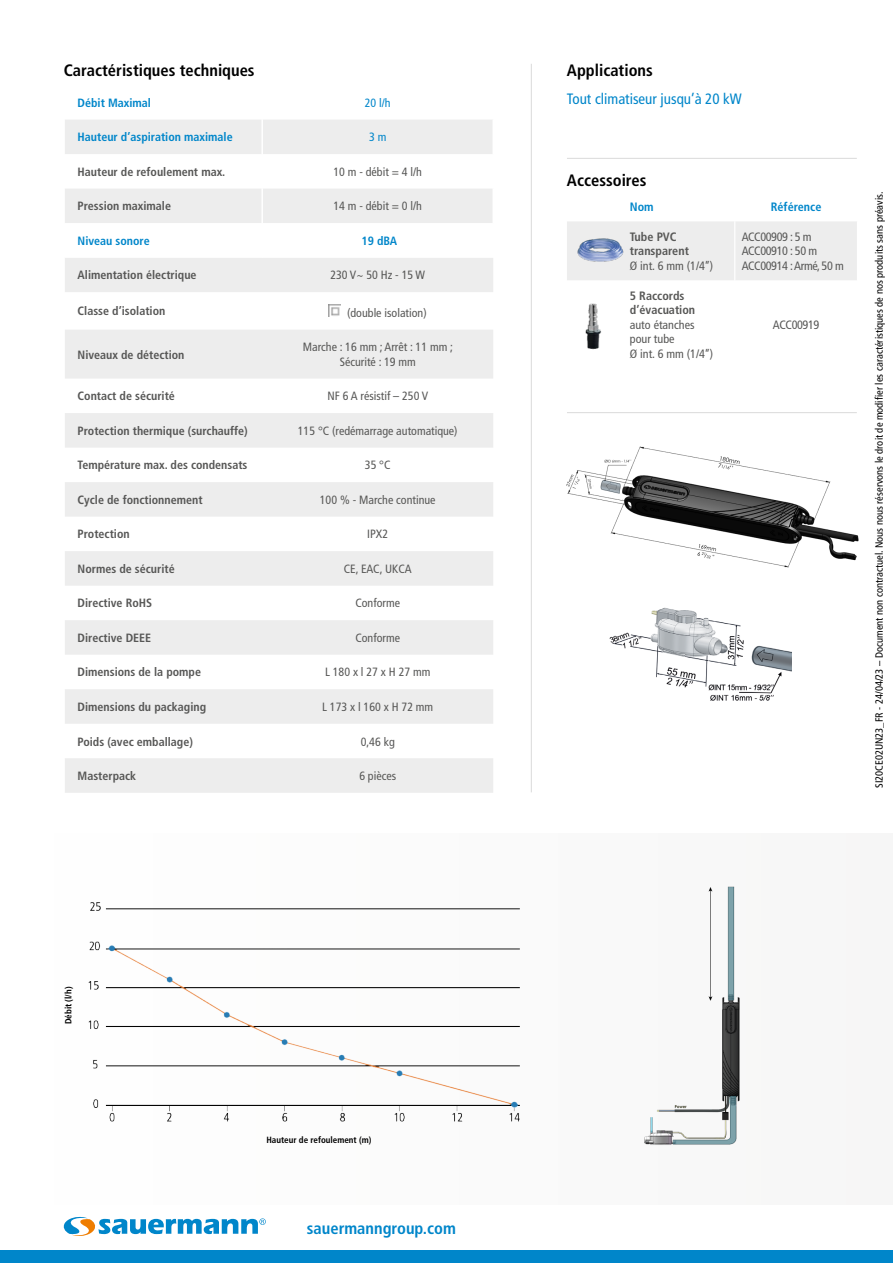
<style>
.page{position:relative;width:893px;height:1263px;background:#fff}
.page>*{position:absolute;margin:0;border:0;box-sizing:border-box;transform-origin:0 0}
.t1{font:700 condensed 16.5px "Frutiger LT Std";color:#000}
.t2{font:700 condensed 16.5px "Frutiger LT Std";color:#0086ca}
.t3{font:condensed 15px "Frutiger LT Std";color:#0086ca}
.t4{font:condensed 12.15px/14.5px "Frutiger LT Std";letter-spacing:-.03em;color:#575756}
.t5{font:700 condensed 12.15px/14.5px "Frutiger LT Std";color:#575756}
.t6{font:condensed 12.15px/14.5px "Frutiger LT Std";color:#575756}
.t7{font:700 condensed 12.15px "Frutiger LT Std";color:#0086ca}
.t8{font:700 condensed 12px "Frutiger LT Std";color:#575756}
.t9{font:condensed 12px/14.4px "Frutiger LT Std";color:#575756;text-align:center}
.t10{font:700 condensed 12px "Frutiger LT Std";color:#0086ca}
.t11{font:condensed 12px "Frutiger LT Std";color:#0086ca}
.t12{font:condensed 10.5px "Frutiger LT Std";color:#000}
.t13{font:700 condensed 9px "Frutiger LT Std";color:#000}
</style>
<div class="page">
<div style="left:0;top:833px;width:893px;height:371px;background:#fafafa"></div>
<div style="left:0;top:1251px;width:893px;height:12px;background:#0086ca"></div>
<div style="left:567px;top:221px;width:290px;height:59px;background:#ededed"></div>
<hr style="left:734px;top:221px;width:1px;height:59px;background:#fff">
<img style="left:574px;top:235px;width:52px;height:31px">
<svg style="left:64px;top:1217px;width:202px;height:19px"></svg>
<hr style="left:531px;top:64px;width:1px;height:728px;background:#dadada">
<hr style="left:567px;top:158px;width:290px;height:1px;background:#dadada">
<hr style="left:567px;top:412px;width:290px;height:1px;background:#dadada">
<svg style="left:65px;top:120px;width:428px;height:673px;fill:#ededed"></svg>
<svg style="left:65px;top:223px;width:427px;height:35px"></svg>
<hr style="left:261px;top:120px;width:2px;height:34px;background:#fff">
<hr style="left:492px;top:120px;width:2px;height:34px;background:#fff">
<hr style="left:261px;top:154px;width:2px;height:35px;background:#fff">
<hr style="left:492px;top:154px;width:2px;height:35px;background:#fff">
<hr style="left:261px;top:189px;width:2px;height:34px;background:#fff">
<hr style="left:261px;top:223px;width:2px;height:35px;background:#fff">
<hr style="left:492px;top:189px;width:2px;height:34px;background:#fff">
<hr style="left:492px;top:223px;width:2px;height:35px;background:#fff">
<svg style="left:329px;top:305px;width:12px;height:12px"></svg>
<img style="left:585px;top:303px;width:16px;height:47px">
<img style="left:609px;top:607px;width:182px;height:94px">
<img style="left:88px;top:902px;width:432px;height:220px">
<img style="left:566px;top:446px;width:293px;height:122px">
<img style="left:644px;top:886px;width:96px;height:259px">
<h1 class="t1" style="left:64px;top:61px;width:192px">Caractéristiques techniques</h1>
<p class="t10" style="left:78px;top:96px;width:75px">Débit Maximal</p>
<p class="t11" style="left:365px;top:96px;width:27px">20 l/h</p>
<p class="t10" style="left:78px;top:130px;width:157px">Hauteur d’aspiration maximale</p>
<p class="t11" style="left:369px;top:130px;width:19px">3 m</p>
<p class="t8" style="left:78px;top:165px;width:149px">Hauteur de refoulement max.</p>
<p class="t9" style="left:333px;top:165px;width:90px">10 m - débit = 4 l/h</p>
<p class="t8" style="left:78px;top:199px;width:95px">Pression maximale</p>
<p class="t9" style="left:333px;top:199px;width:90px">14 m - débit = 0 l/h</p>
<p class="t10" style="left:78px;top:234px;width:74px">Niveau sonore</p>
<p class="t10" style="left:361px;top:234px;width:37px">19 dBA</p>
<p class="t8" style="left:78px;top:268px;width:120px">Alimentation électrique</p>
<p class="t9" style="left:330px;top:268px;width:96px">230 V~ 50 Hz - 15 W</p>
<p class="t8" style="left:78px;top:304px;width:89px">Classe d’isolation</p>
<p class="t9" style="left:347px;top:306px;width:81px">(double isolation)</p>
<p class="t8" style="left:78px;top:347px;width:108px">Niveaux de détection</p>
<p class="t9" style="left:303px;top:340px;width:152px">Marche : 16 mm ; Arrêt : 11 mm ;<br>Sécurité : 19 mm</p>
<p class="t8" style="left:78px;top:389px;width:99px">Contact de sécurité</p>
<p class="t9" style="left:327px;top:389px;width:102px">NF 6 A résistif – 250 V</p>
<p class="t8" style="left:78px;top:424px;width:172px">Protection thermique (surchauffe)</p>
<p class="t9" style="left:298px;top:424px;width:161px">115 °C (redémarrage automatique)</p>
<p class="t8" style="left:78px;top:458px;width:171px">Température max. des condensats</p>
<p class="t9" style="left:365px;top:458px;width:27px">35 °C</p>
<p class="t8" style="left:78px;top:493px;width:126px">Cycle de fonctionnement</p>
<p class="t9" style="left:320px;top:493px;width:117px">100 % - Marche continue</p>
<p class="t8" style="left:78px;top:527px;width:54px">Protection</p>
<p class="t9" style="left:367px;top:527px;width:22px">IPX2</p>
<p class="t8" style="left:78px;top:562px;width:99px">Normes de sécurité</p>
<p class="t9" style="left:344px;top:562px;width:69px">CE, EAC, UKCA</p>
<p class="t8" style="left:78px;top:596px;width:76px">Directive RoHS</p>
<p class="t9" style="left:355px;top:596px;width:46px">Conforme</p>
<p class="t8" style="left:78px;top:631px;width:75px">Directive DEEE</p>
<p class="t9" style="left:355px;top:631px;width:46px">Conforme</p>
<p class="t8" style="left:78px;top:665px;width:125px">Dimensions de la pompe</p>
<p class="t9" style="left:325px;top:665px;width:107px">L 180 x l 27 x H 27 mm</p>
<p class="t8" style="left:78px;top:700px;width:130px">Dimensions du packaging</p>
<p class="t9" style="left:322px;top:700px;width:113px">L 173 x l 160 x H 72 mm</p>
<p class="t8" style="left:78px;top:734px;width:117px">Poids (avec emballage)</p>
<p class="t9" style="left:361px;top:734px;width:36px">0,46 kg</p>
<p class="t8" style="left:78px;top:769px;width:60px">Masterpack</p>
<p class="t9" style="left:359px;top:769px;width:38px">6 pièces</p>
<p class="t13" style="left:63px;top:1024px;width:39px;rotate:-90deg">Débit (l/h)</p>
<p class="t13" style="left:266px;top:1135px;width:107px">Hauteur de refoulement (m)</p>
<h1 class="t2" style="left:307px;top:1219px;width:150px">sauermanngroup.com</h1>
<h1 class="t1" style="left:567px;top:61px;width:87px">Applications</h1>
<p class="t3" style="left:567px;top:90px;width:176px">Tout climatiseur jusqu’à 20 kW</p>
<h1 class="t1" style="left:567px;top:170px;width:81px">Accessoires</h1>
<p class="t7" style="left:630px;top:200px;width:25px">Nom</p>
<p class="t7" style="left:771px;top:200px;width:52px">Référence</p>
<p class="t5" style="left:630px;top:229px;width:61px">Tube PVC transparent</p>
<p class="t4" style="left:630px;top:259px;width:85px">Ø int. 6 mm (1/4’’)</p>
<p class="t4" style="left:742px;top:229px;width:104px">ACC00909 : 5 m<br>ACC00910 : 50 m<br>ACC00914 : Armé, 50 m</p>
<p class="t5" style="left:630px;top:288px;width:67px">5 Raccords d’évacuation</p>
<p class="t6" style="left:630px;top:317px;width:85px">auto étanches pour tube<br>Ø int. 6 mm (1/4’’)</p>
<p class="t4" style="left:773px;top:317px;width:48px">ACC00919</p>
<p class="t12" style="left:873px;top:788px;width:598px;rotate:-90deg">SI20CE02UN23_FR - 24/04/23 – Document non contractuel. Nous nous réservons le droit de modifier les caractéristiques de nos produits sans préavis.</p>
</div>
